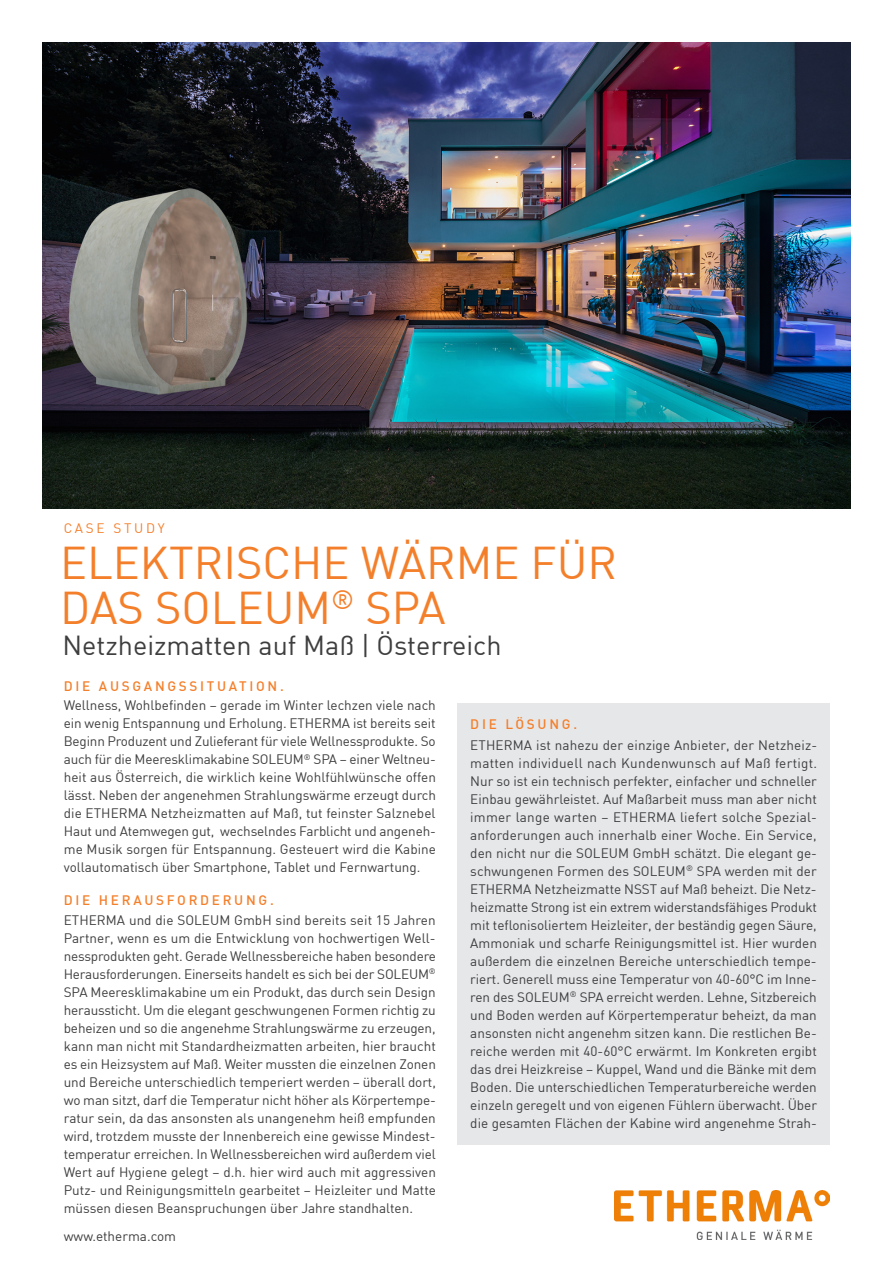
<style>
.page{position:relative;width:893px;height:1263px;background:#fff}
.page>*{position:absolute;margin:0;border:0;box-sizing:border-box;transform-origin:0 0}
.t1{font:45px/45px "DIN";color:#f47f2a}
.t2{font:27px "DIN";color:#3e3e3f}
.t3{font:13.5px/18px "DIN";color:#3e3e3f;text-align:justify}
.t4{font:500 13.5px "DIN";letter-spacing:.2em;color:#f47f2a}
.t5{font:13.5px "DIN";letter-spacing:.2em;color:#f47f2a}
</style>
<div class="page">
<img style="left:43px;top:43px;width:807px;height:465px">
<img style="left:614px;top:1191px;width:215px;height:48px">
<div style="left:458px;top:703px;width:372px;height:441px;background:#e6e7e9"></div>
<p class="t5" style="left:64px;top:519px;width:102px">CASE STUDY</p>
<h1 class="t1" style="left:60px;top:540px;width:558px">ELEKTRISCHE WÄRME FÜR<br>DAS SOLEUM<sup>®</sup> SPA</h1>
<h2 class="t2" style="left:63px;top:628px;width:441px">Netzheizmatten auf Maß | Österreich</h2>
<p class="t4" style="left:64px;top:677px;width:221px">DIE AUSGANGSSITUATION.</p>
<p class="t3" style="left:64px;top:696px;width:374px">Wellness, Wohlbefinden – gerade im Winter lechzen viele nach ein wenig Entspannung und Erholung. ETHERMA ist bereits seit Beginn Produzent und Zulieferant für viele Wellnessprodukte. So auch für die Meeresklimakabine SOLEUM<sup>®</sup> SPA – einer Weltneu&shy;heit aus Österreich, die wirklich keine Wohlfühlwünsche offen lässt. Neben der angenehmen Strahlungswärme erzeugt durch die ETHERMA Netzheizmatten auf Maß, tut feinster Salznebel Haut und Atemwegen gut, wechselndes Farblicht und angeneh&shy;me Musik sorgen für Entspannung. Gesteuert wird die Kabine vollautomatisch über Smartphone, Tablet und Fernwartung.</p>
<p class="t4" style="left:64px;top:892px;width:212px">DIE HERAUSFORDERUNG.</p>
<p class="t3" style="left:64px;top:911px;width:374px">ETHERMA und die SOLEUM GmbH sind bereits seit 15 Jahren Partner, wenn es um die Entwicklung von hochwertigen Well&shy;nessprodukten geht. Gerade Wellnessbereiche haben besondere Herausforderungen. Einerseits handelt es sich bei der SOLEUM<sup>® </sup>SPA Meeresklimakabine um ein Produkt, das durch sein Design heraussticht. Um die elegant geschwungenen Formen richtig zu beheizen und so die angenehme Strahlungswärme zu erzeugen, kann man nicht mit Standardheizmatten arbeiten, hier braucht es ein Heizsystem auf Maß. Weiter mussten die einzelnen Zonen und Bereiche unterschiedlich temperiert werden – überall dort, wo man sitzt, darf die Temperatur nicht höher als Körpertempe&shy;ratur sein, da das ansonsten als unangenehm heiß empfunden wird, trotzdem musste der Innenbereich eine gewisse Mindest&shy;temperatur erreichen. In Wellnessbereichen wird außerdem viel Wert auf Hygiene gelegt – d.h. hier wird auch mit aggressiven Putz- und Reinigungsmitteln gearbeitet – Heizleiter und Matte müssen diesen Beanspruchungen über Jahre standhalten.</p>
<p class="t3" style="left:64px;top:1226px;width:114px">www.etherma.com</p>
<p class="t4" style="left:470px;top:715px;width:108px">DIE LÖSUNG.</p>
<p class="t3" style="left:470px;top:736px;width:348px">ETHERMA ist nahezu der einzige Anbieter, der Netzheiz&shy;matten individuell nach Kundenwunsch auf Maß fertigt.<br>Nur so ist ein technisch perfekter, einfacher und schneller Einbau gewährleistet. Auf Maßarbeit muss man aber nicht immer lange warten – ETHERMA liefert solche Spezial&shy;anforderungen auch innerhalb einer Woche. Ein Service, den nicht nur die SOLEUM GmbH schätzt. Die elegant ge&shy;schwungenen Formen des SOLEUM<sup>®</sup> SPA werden mit der ETHERMA Netzheizmatte NSST auf Maß beheizt. Die Netz&shy;heizmatte Strong ist ein extrem widerstandsfähiges Produkt mit teflonisoliertem Heizleiter, der beständig gegen Säure, Ammoniak und scharfe Reinigungsmittel ist. Hier wurden außerdem die einzelnen Bereiche unterschiedlich tempe&shy;riert. Generell muss eine Temperatur von 40-60°C im Inne&shy;ren des SOLEUM<sup>®</sup> SPA erreicht werden. Lehne, Sitzbereich und Boden werden auf Körpertemperatur beheizt, da man ansonsten nicht angenehm sitzen kann. Die restlichen Be&shy;reiche werden mit 40-60°C erwärmt. Im Konkreten ergibt das drei Heizkreise – Kuppel, Wand und die Bänke mit dem Boden. Die unterschiedlichen Temperaturbereiche werden einzeln geregelt und von eigenen Fühlern überwacht. Über die gesamten Flächen der Kabine wird angenehme Strah-</p>
</div>
